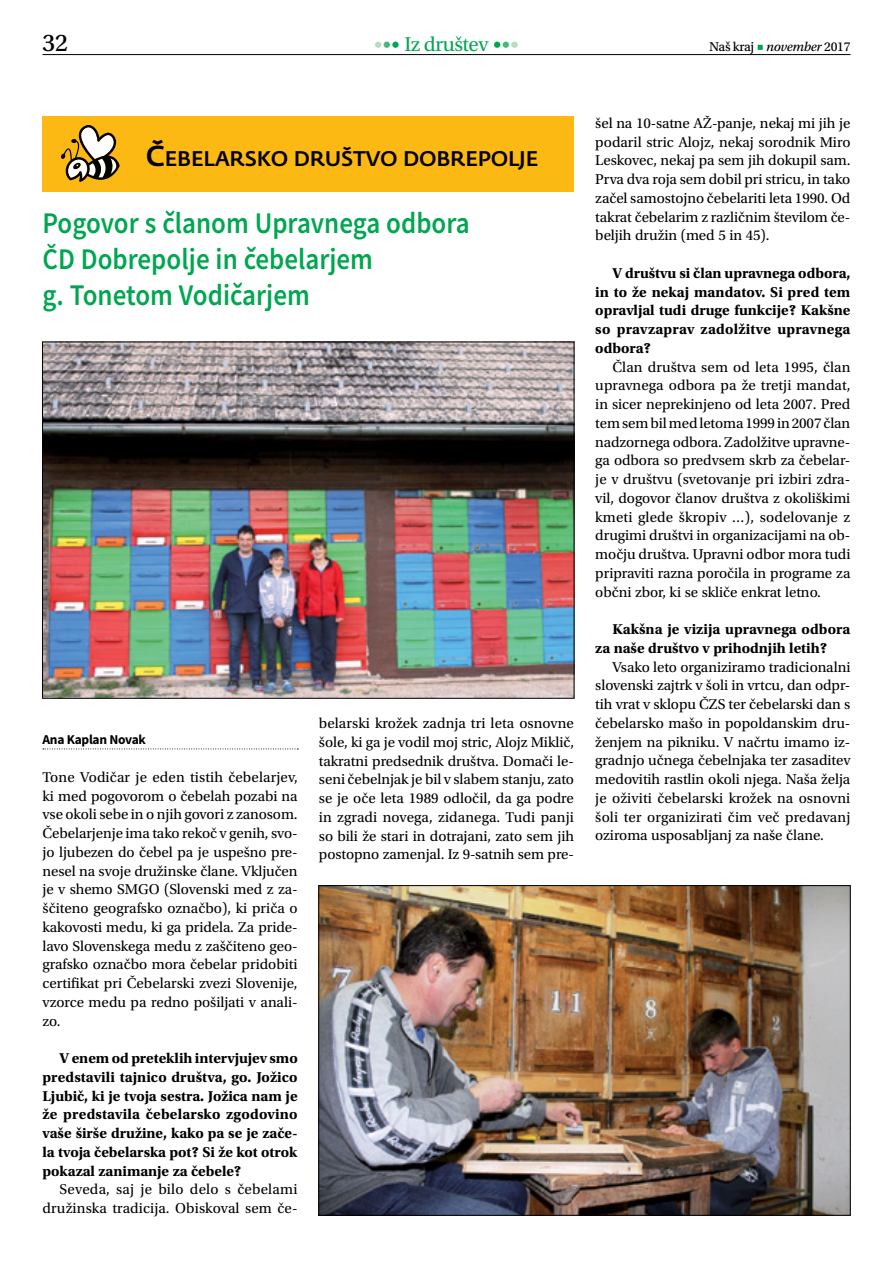
<style>
.page{position:relative;width:893px;height:1263px;background:#fff}
.page>*{position:absolute;margin:0;border:0;box-sizing:border-box;transform-origin:0 0}
.t1{font:600 30px/36px "Source Sans Pro";color:#00a651;scale:.9 1}
.t2{font:25.5px "Utopia Std Capt";color:#000}
.t3{font:500 21px "Fedra Sans Std";letter-spacing:-.01em;color:#000}
.t4{font:21px "Utopia Std";letter-spacing:-.02em;color:#00a651}
.t5{font:15px/18.8px "Utopia Std";letter-spacing:-.005em;color:#000;text-align:justify}
.t6{font:700 15px/18.8px "Utopia Std";color:#000;text-align:justify}
.t7{font:13.5px "Utopia Std Capt";letter-spacing:-.02em;color:#000}
.t8{font:700 13.5px "Source Sans Pro";letter-spacing:-.02em;color:#000}
.s1{font-family:"Frutiger LT Std";font-weight:300;font-size:18px;color:#b4ddc1}
.s2{font-family:"Frutiger LT Std";font-weight:300;font-size:18px;color:#45b97c}
.s3{font-family:"Frutiger LT Std";font-weight:300;font-size:18px}
.s4{color:#00a651}
.s5{font-family:"Utopia Std Capt It"}
.s6{font-size:28.5px}
</style>
<div class="page">
<hr style="left:43px;top:54px;width:807px;height:1px;background:#000">
<div style="left:43px;top:117px;width:531px;height:75px;background:#fdb913"></div>
<svg style="left:61px;top:125px;width:59px;height:57px"></svg>
<svg style="left:43px;top:748px;width:255px;height:1px"></svg>
<img style="left:44px;top:344px;width:528px;height:352px">
<img style="left:321px;top:887px;width:527px;height:326px">
<h2 class="t2" style="left:43px;top:29px;width:27px">32</h2>
<h3 class="t4" style="left:374px;top:32px;width:147px"><span class="s1">•</span><span class="s2">•</span><span class="s3">•</span> Iz društev <span class="s3">•</span><span class="s2">•</span><span class="s1">•</span></h3>
<p class="t7" style="left:709px;top:39px;width:143px">Naš kraj <span class="s4">■</span> <span class="s5">november</span> 2017</p>
<h3 class="t3" style="left:146px;top:146px;width:394px"><span class="s6">Č</span>EBELARSKO DRUŠTVO DOBREPOLJE</h3>
<h1 class="t1" style="left:43px;top:205px;width:476px">Pogovor s članom Upravnega odbora<br>ČD Dobrepolje in čebelarjem<br>g. Tonetom Vodičarjem</h1>
<p class="t8" style="left:43px;top:731px;width:105px">Ana Kaplan Novak</p>
<p class="t5" style="left:43px;top:768px;width:257px">Tone Vodičar je eden tistih čebelarjev, ki med pogovorom o čebelah pozabi na vse okoli sebe in o njih govori z zanosom.<br>Čebelarjenje ima tako rekoč v genih, svo&shy;jo ljubezen do čebel pa je uspešno pre&shy;nesel na svoje družinske člane. Vključen je v shemo SMGO (Slovenski med z za&shy;ščiteno geografsko označbo), ki priča o kakovosti medu, ki ga pridela. Za pride&shy;lavo Slovenskega medu z zaščiteno geo&shy;grafsko označbo mora čebelar pridobiti certifikat pri Čebelarski zvezi Slovenije, vzorce medu pa redno pošiljati v anali&shy;zo.</p>
<p class="t6" style="left:43px;top:1049px;width:257px;text-indent:17px">V enem od preteklih intervjujev smo predstavili tajnico društva, go. Jožico Ljubič, ki je tvoja sestra. Jožica nam je že predstavila čebelarsko zgodovino vaše širše družine, kako pa se je zače&shy;la tvoja čebelarska pot? Si že kot otrok pokazal zanimanje za čebele?</p>
<p class="t5" style="left:43px;top:1180px;width:257px;text-align:right">Seveda, saj je bilo delo s čebelami družinska tradicija. Obiskoval sem če-</p>
<p class="t5" style="left:319px;top:714px;width:257px">belarski krožek zadnja tri leta osnovne šole, ki ga je vodil moj stric, Alojz Miklič, takratni predsednik društva. Domači le&shy;seni čebelnjak je bil v slabem stanju, zato se je oče leta 1989 odločil, da ga podre in zgradi novega, zidanega. Tudi panji so bili že stari in dotrajani, zato sem jih postopno zamenjal. Iz 9-satnih sem pre-</p>
<p class="t5" style="left:595px;top:114px;width:257px">šel na 10-satne AŽ-panje, nekaj mi jih je podaril stric Alojz, nekaj sorodnik Miro Leskovec, nekaj pa sem jih dokupil sam.<br>Prva dva roja sem dobil pri stricu, in tako začel samostojno čebelariti leta 1990. Od takrat čebelarim z različnim številom če&shy;beljih družin (med 5 in 45).</p>
<p class="t6" style="left:595px;top:264px;width:257px;text-indent:17px">V društvu si član upravnega odbora, in to že nekaj mandatov. Si pred tem opravljal tudi druge funkcije? Kakšne so pravzaprav zadolžitve upravnega odbora?</p>
<p class="t5" style="left:595px;top:358px;width:257px;text-indent:17px">Član društva sem od leta 1995, član upravnega odbora pa že tretji mandat, in sicer neprekinjeno od leta 2007. Pred tem sem bil med letoma 1999 in 2007 član nadzornega odbora. Zadolžitve upravne&shy;ga odbora so predvsem skrb za čebelar&shy;je v društvu (svetovanje pri izbiri zdra&shy;vil, dogovor članov društva z okoliškimi kmeti glede škropiv …), sodelovanje z drugimi društvi in organizacijami na ob&shy;močju društva. Upravni odbor mora tudi pripraviti razna poročila in programe za občni zbor, ki se skliče enkrat letno.</p>
<p class="t6" style="left:595px;top:620px;width:257px;text-indent:17px">Kakšna je vizija upravnega odbora za naše društvo v prihodnjih letih?</p>
<p class="t5" style="left:595px;top:658px;width:257px;text-indent:17px">Vsako leto organiziramo tradicionalni slovenski zajtrk v šoli in vrtcu, dan odpr&shy;tih vrat v sklopu ČZS ter čebelarski dan s čebelarsko mašo in popoldanskim dru&shy;ženjem na pikniku. V načrtu imamo iz&shy;gradnjo učnega čebelnjaka ter zasaditev medovitih rastlin okoli njega. Naša želja je oživiti čebelarski krožek na osnovni šoli ter organizirati čim več predavanj oziroma usposabljanj za naše člane.</p>
</div>
